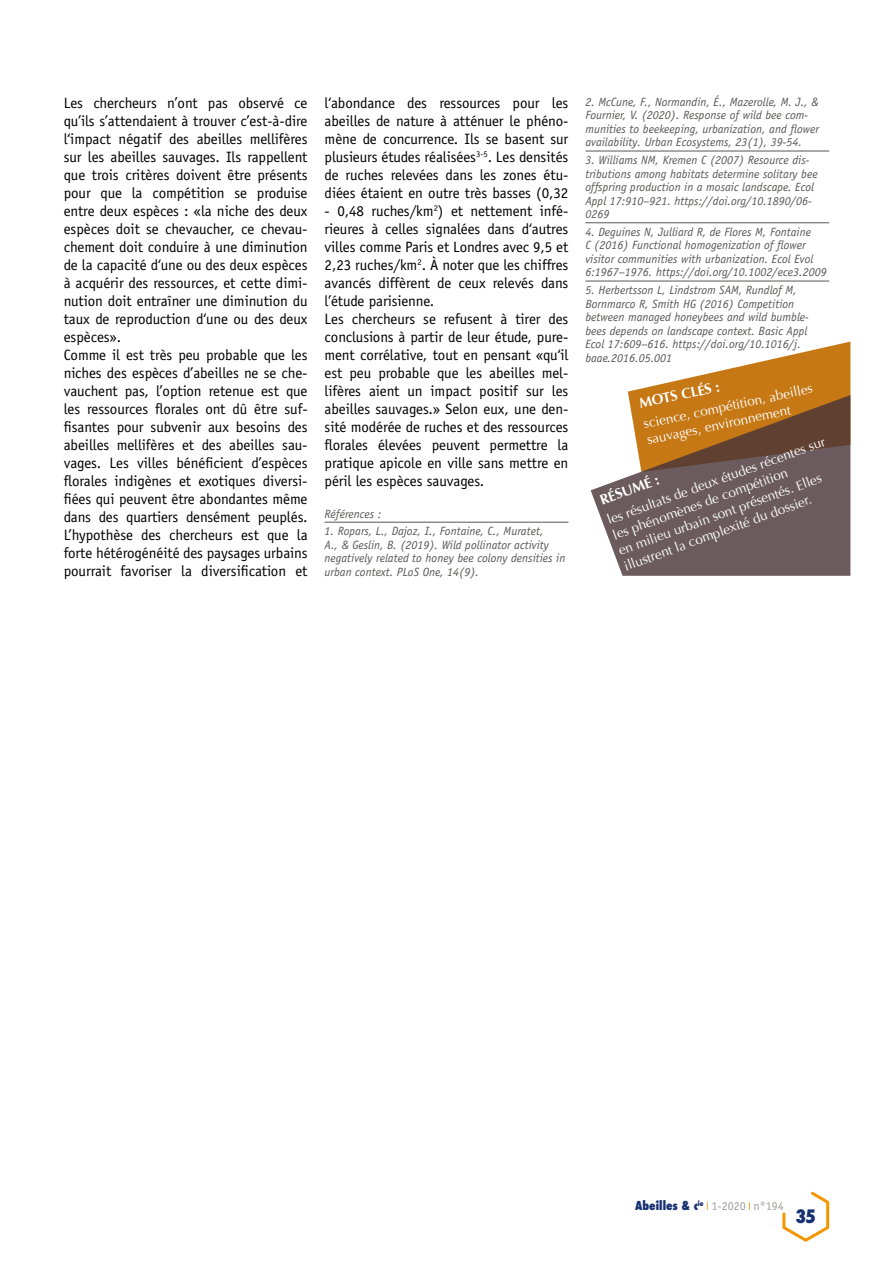
<style>
.page{position:relative;width:893px;height:1263px;background:#fff}
.page>*{position:absolute;margin:0;border:0;box-sizing:border-box;transform-origin:0 0}
.t1{font:800 condensed 18px "Futura";color:#163072}
.t2{font:15px/18px "Officina Sans";letter-spacing:-.005em;color:#000}
.t3{font:700 14.25px "Optima";color:#fff}
.t4{font:13.5px/16.5px "Optima";color:#fff}
.t5{font:italic 12px/13.5px "Officina Sans";color:#575756}
.t6{font:12px "Officina Sans";color:#9d9d9c}
.s1{font-family:"Futura";font-weight:800;font-stretch:condensed;color:#163072}
</style>
<div class="page">
<svg style="left:782px;top:1191px;width:48px;height:51px"></svg>
<svg style="left:628px;top:342px;width:222px;height:53px"></svg>
<svg style="left:591px;top:395px;width:259px;height:181px;fill:#6b5b5f"></svg>
<hr style="left:325px;top:522px;width:243px;height:1px;background:#575756">
<hr style="left:585px;top:151px;width:244px;height:1px;background:#575756">
<hr style="left:585px;top:222px;width:244px;height:1px;background:#575756">
<hr style="left:585px;top:281px;width:244px;height:1px;background:#575756">
<p class="t2" style="left:64px;top:94px;width:245px">Les chercheurs n’ont pas observé ce qu’ils s’attendaient à trouver c’est-à-dire l‘impact négatif des abeilles mellifères sur les abeilles sauvages. Ils rappellent que trois critères doivent être présents pour que la compétition se produise entre deux espèces : «la niche des deux espèces doit se chevaucher, ce chevau&shy;chement doit conduire à une diminution de la capacité d‘une ou des deux espèces à acquérir des ressources, et cette dimi&shy;nution doit entraîner une diminution du taux de reproduction d‘une ou des deux espèces».<br>Comme il est très peu probable que les niches des espèces d’abeilles ne se che&shy;vauchent pas, l’option retenue est que les ressources florales ont dû être suf&shy;fisantes pour subvenir aux besoins des abeilles mellifères et des abeilles sau&shy;vages. Les villes bénéficient d’espèces florales indigènes et exotiques diversi&shy;fiées qui peuvent être abondantes même dans des quartiers densément peuplés.<br>L’hypothèse des chercheurs est que la forte hétérogénéité des paysages urbains pourrait favoriser la diversification et</p>
<p class="t2" style="left:325px;top:94px;width:245px;text-align:justify">l‘abondance des ressources pour les abeilles de nature à atténuer le phéno&shy;mène de concurrence. Ils se basent sur plusieurs études réalisées<sup>3-5</sup>. Les densités de ruches relevées dans les zones étu&shy;diées étaient en outre très basses (0,32</p>
<p class="t2" style="left:325px;top:202px;width:245px">- 0,48 ruches/km<sup>2</sup>) et nettement infé&shy;rieures à celles signalées dans d‘autres villes comme Paris et Londres avec 9,5 et 2,23 ruches/km<sup>2</sup>. À noter que les chiffres avancés diffèrent de ceux relevés dans l’étude parisienne.<br>Les chercheurs se refusent à tirer des conclusions à partir de leur étude, pure&shy;ment corrélative, tout en pensant «qu‘il est peu probable que les abeilles mel&shy;lifères aient un impact positif sur les abeilles sauvages.» Selon eux, une den&shy;sité modérée de ruches et des ressources florales élevées peuvent permettre la pratique apicole en ville sans mettre en péril les espèces sauvages.</p>
<p class="t5" style="left:325px;top:507px;width:58px">Références :</p>
<p class="t5" style="left:325px;top:524px;width:242px">1. Ropars, L., Dajoz, I., Fontaine, C., Muratet,<br>A., &amp; Geslin, B. (2019). Wild pollinator activity negatively related to honey bee colony densities in urban context. PLoS One, 14(9).</p>
<p class="t5" style="left:585px;top:95px;width:235px">2. McCune, F., Normandin, É., Mazerolle, M. J., &amp; Fournier, V. (2020). Response of wild bee com&shy;munities to beekeeping, urbanization, and flower availability. Urban Ecosystems, 23(1), 39-54.</p>
<p class="t5" style="left:585px;top:153px;width:234px">3. Williams NM, Kremen C (2007) Resource dis&shy;tributions among habitats determine solitary bee offspring production in a mosaic landscape. Ecol Appl 17:910–921. https://doi.org/10.1890/06- 0269</p>
<p class="t5" style="left:585px;top:225px;width:243px">4. Deguines N, Julliard R, de Flores M, Fontaine<br>C (2016) Functional homogenization of flower visitor communities with urbanization. Ecol Evol 6:1967–1976. https://doi.org/10.1002/ece3.2009</p>
<p class="t5" style="left:585px;top:283px;width:225px">5. Herbertsson L, Lindstrom SAM, Rundlof M, Bornmarco R, Smith HG (2016) Competition between managed honeybees and wild bumble&shy;bees depends on landscape context. Basic Appl Ecol 17:609–616. https://doi.org/10.1016/j. baae.2016.05.001</p>
<p class="t3" style="left:638px;top:395px;width:83px;rotate:-12deg">MOTS CLÉS :</p>
<p class="t4" style="left:642px;top:416px;width:174px;rotate:-12deg">science, compétition, abeilles sauvages, environnement</p>
<p class="t4" style="left:605px;top:512px;width:233px;rotate:-20deg">les résultats de deux études récentes sur les phénomènes de compétition<br>en milieu urbain sont présentés. Elles illustrent la complexité du dossier.</p>
<p class="t3" style="left:598px;top:492px;width:63px;rotate:-20deg">RÉSUMÉ :</p>
<p class="t6" style="left:635px;top:1198px;width:150px"><span class="s1">Abeilles &amp; c</span><sup>ie</sup> <sup>|</sup> 1-2020 <sup>|</sup> n°194</p>
<p class="t1" style="left:795px;top:1204px;width:22px">35</p>
</div>
